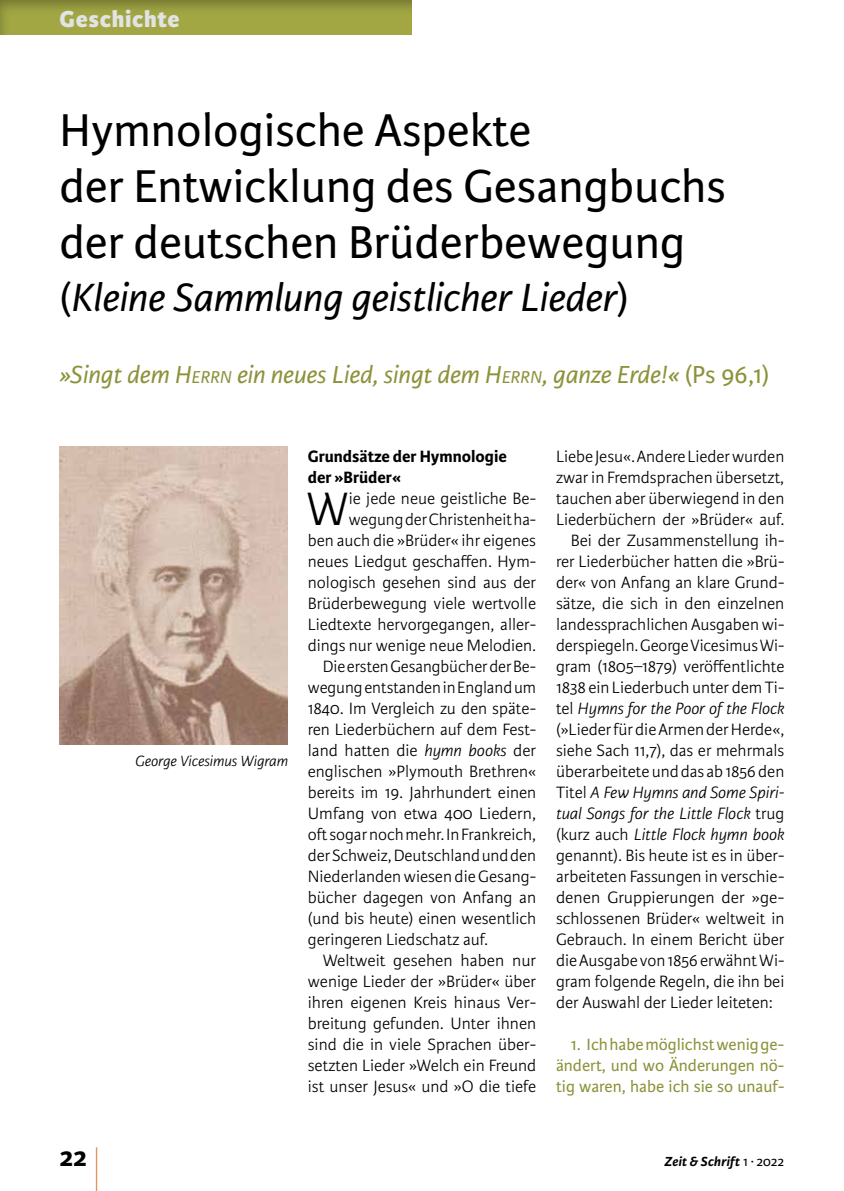
<style>
.page{position:relative;width:844px;height:1191px;background:#fff}
.page>*{position:absolute;margin:0;border:0;box-sizing:border-box;transform-origin:0 0}
.t1{font:300 59.5px "Karmina Sans Basic";color:#df7427;scale:.29 1}
.t2{font:300 49.88px "Karmina Sans Basic";color:#000}
.t3{font:49px/56px "Karmina Sans Basic";color:#000}
.t4{font:italic 42px "Karmina Sans Basic";color:#000}
.t5{font:700 28px "Karmina Sans Basic";color:#000}
.t6{font:italic 26.25px "Karmina Sans Basic";color:#8d923a}
.t7{font:800 24.5px "Karmina Sans Basic";letter-spacing:.025em;color:#e2e3e4}
.t8{font:300 17.5px "Karmina Sans Basic";color:#000}
.t9{font:italic 300 17.5px "Karmina Sans Basic";color:#000}
.t10{font:17.5px/21px "Karmina Sans Basic";color:#8d923a;text-align:justify}
.t11{font:700 17.5px/21px "Karmina Sans Basic";color:#000}
.t12{font:italic 300 15.75px "Karmina Sans Basic";color:#000}
.t13{font:italic 700 14px "Karmina Sans Basic";letter-spacing:.015em;color:#000}
.s1{font-style:normal}
.s2{font-style:inherit}
.s3{font-size:18.38px}
.s4{font-style:italic}
.s5{font-weight:400;font-style:normal}
</style>
<div class="page">
<div style="left:0;top:0;width:413px;height:35px;background:#000;opacity:.3"></div>
<img style="left:60px;top:446px;width:228px;height:298px">
<h3 class="t7" style="left:60px;top:4px;width:121px">Geschichte</h3>
<h3 class="t3" style="left:60px;top:103px;width:667px">Hymnologische Aspekte<br>der Entwicklung des Gesangbuchs der deutschen Brüderbewegung</h3>
<h3 class="t4" style="left:60px;top:274px;width:570px"><span class="s1">(</span>Kleine Sammlung geistlicher Lieder<span class="s1">)</span></h3>
<h3 class="t6" style="left:60px;top:360px;width:711px">»Singt dem <span class="s2">H</span><span class="s3">ERRN</span> ein neues Lied, singt dem <span class="s2">H</span><span class="s3">ERRN</span>, ganze Erde!« <span class="s1">(Ps 96,1)</span></h3>
<p class="t12" style="left:135px;top:752px;width:154px">George Vicesimus Wigram</p>
<p class="t11" style="left:308px;top:446px;width:200px">Grundsätze der Hymnologie der »Brüder«</p>
<h2 class="t2" style="left:306px;top:482px;width:44px">W</h2>
<p class="t8" style="left:348px;top:489px;width:189px">ie jede neue geistliche Be-</p>
<p class="t8" style="left:348px;top:510px;width:189px">wegung der Christenheit ha-</p>
<p class="t8" style="left:308px;top:531px;width:230px">ben auch die »Brüder« ihr eigenes</p>
<p class="t8" style="left:308px;top:552px;width:230px">neues Liedgut geschaffen. Hym-</p>
<p class="t8" style="left:308px;top:573px;width:230px">nologisch gesehen sind aus der</p>
<p class="t8" style="left:308px;top:594px;width:230px">Brüderbewegung viele wertvolle</p>
<p class="t8" style="left:308px;top:615px;width:230px">Liedtexte hervorgegangen, aller-</p>
<p class="t8" style="left:308px;top:636px;width:230px">dings nur wenige neue Melodien.</p>
<p class="t8" style="left:322px;top:657px;width:215px">Die ersten Gesangbücher der Be-</p>
<p class="t8" style="left:308px;top:678px;width:230px">wegung entstanden in England um</p>
<p class="t8" style="left:308px;top:699px;width:230px">1840. Im Vergleich zu den späte-</p>
<p class="t8" style="left:308px;top:720px;width:230px">ren Liederbüchern auf dem Fest-</p>
<p class="t8" style="left:308px;top:741px;width:230px">land hatten die <span class="s4">hymn books</span> der</p>
<p class="t8" style="left:308px;top:762px;width:230px">englischen »Plymouth Brethren«</p>
<p class="t8" style="left:308px;top:783px;width:230px">bereits im 19. Jahrhundert einen</p>
<p class="t8" style="left:308px;top:804px;width:230px">Umfang von etwa 400 Liedern,</p>
<p class="t8" style="left:308px;top:825px;width:230px">oft sogar noch mehr. In Frankreich,</p>
<p class="t8" style="left:308px;top:846px;width:230px">der Schweiz, Deutschland und den</p>
<p class="t8" style="left:308px;top:867px;width:230px">Niederlanden wiesen die Gesang-</p>
<p class="t8" style="left:308px;top:888px;width:230px">bücher dagegen von Anfang an</p>
<p class="t8" style="left:308px;top:909px;width:230px">(und bis heute) einen wesentlich</p>
<p class="t8" style="left:308px;top:930px;width:182px">geringeren Liedschatz auf.</p>
<p class="t8" style="left:322px;top:951px;width:215px">Weltweit gesehen haben nur</p>
<p class="t8" style="left:308px;top:972px;width:230px">wenige Lieder der »Brüder« über</p>
<p class="t8" style="left:308px;top:993px;width:230px">ihren eigenen Kreis hinaus Ver-</p>
<p class="t8" style="left:308px;top:1014px;width:230px">breitung gefunden. Unter ihnen</p>
<p class="t8" style="left:308px;top:1035px;width:230px">sind die in viele Sprachen über-</p>
<p class="t8" style="left:308px;top:1056px;width:230px">setzten Lieder »Welch ein Freund</p>
<p class="t8" style="left:308px;top:1077px;width:230px">ist unser Jesus« und »O die tiefe</p>
<p class="t8" style="left:556px;top:447px;width:230px">Liebe Jesu«. Andere Lieder wurden</p>
<p class="t8" style="left:556px;top:468px;width:230px">zwar in Fremdsprachen übersetzt,</p>
<p class="t8" style="left:556px;top:489px;width:230px">tauchen aber überwiegend in den</p>
<p class="t8" style="left:556px;top:510px;width:230px">Liederbüchern der »Brüder« auf.</p>
<p class="t8" style="left:570px;top:531px;width:215px">Bei der Zusammenstellung ih-</p>
<p class="t8" style="left:556px;top:552px;width:230px">rer Liederbücher hatten die »Brü-</p>
<p class="t8" style="left:556px;top:573px;width:230px">der« von Anfang an klare Grund-</p>
<p class="t8" style="left:556px;top:594px;width:230px">sätze, die sich in den einzelnen</p>
<p class="t8" style="left:556px;top:615px;width:230px">landessprachlichen Ausgaben wi-</p>
<p class="t8" style="left:556px;top:636px;width:230px">derspiegeln. George Vicesimus Wi-</p>
<p class="t8" style="left:556px;top:657px;width:230px">gram (1805–1879) veröffentlichte</p>
<p class="t8" style="left:556px;top:678px;width:230px">1838 ein Liederbuch unter dem Ti-</p>
<p class="t9" style="left:556px;top:699px;width:230px"><span class="s1">tel</span> Hymns for the Poor of the Flock</p>
<p class="t8" style="left:556px;top:720px;width:230px">(»Lieder für die Armen der Herde«,</p>
<p class="t8" style="left:556px;top:741px;width:230px">siehe Sach 11,7), das er mehrmals</p>
<p class="t8" style="left:556px;top:762px;width:230px">überarbeitete und das ab 1856 den</p>
<p class="t9" style="left:556px;top:783px;width:230px"><span class="s1">Titel</span> A Few Hymns and Some Spiri-</p>
<p class="t9" style="left:556px;top:804px;width:230px">tual Songs for the Little Flock <span class="s1">trug</span></p>
<p class="t9" style="left:556px;top:825px;width:230px"><span class="s1">(kurz auch</span> Little Flock hymn book</p>
<p class="t8" style="left:556px;top:846px;width:230px">genannt). Bis heute ist es in über-</p>
<p class="t8" style="left:556px;top:867px;width:230px">arbeiteten Fassungen in verschie-</p>
<p class="t8" style="left:556px;top:888px;width:230px">denen Gruppierungen der »ge-</p>
<p class="t8" style="left:556px;top:909px;width:230px">schlossenen Brüder« weltweit in</p>
<p class="t8" style="left:556px;top:930px;width:230px">Gebrauch. In einem Bericht über</p>
<p class="t8" style="left:556px;top:951px;width:230px">die Ausgabe von 1856 erwähnt Wi-</p>
<p class="t8" style="left:556px;top:972px;width:230px">gram folgende Regeln, die ihn bei</p>
<p class="t8" style="left:556px;top:993px;width:218px">der Auswahl der Lieder leiteten:</p>
<p class="t10" style="left:556px;top:1034px;width:230px;text-indent:15px">1. Ich habe möglichst wenig ge&shy;ändert, und wo Änderungen nö&shy;tig waren, habe ich sie so unauf-</p>
<h3 class="t5" style="left:60px;top:1141px;width:29px">22</h3>
<h1 class="t1" style="left:95px;top:1140px;width:17px">|</h1>
<p class="t13" style="left:664px;top:1153px;width:121px">Zeit &amp; Schrift <span class="s5">1 ∙ 2022</span></p>
</div>
